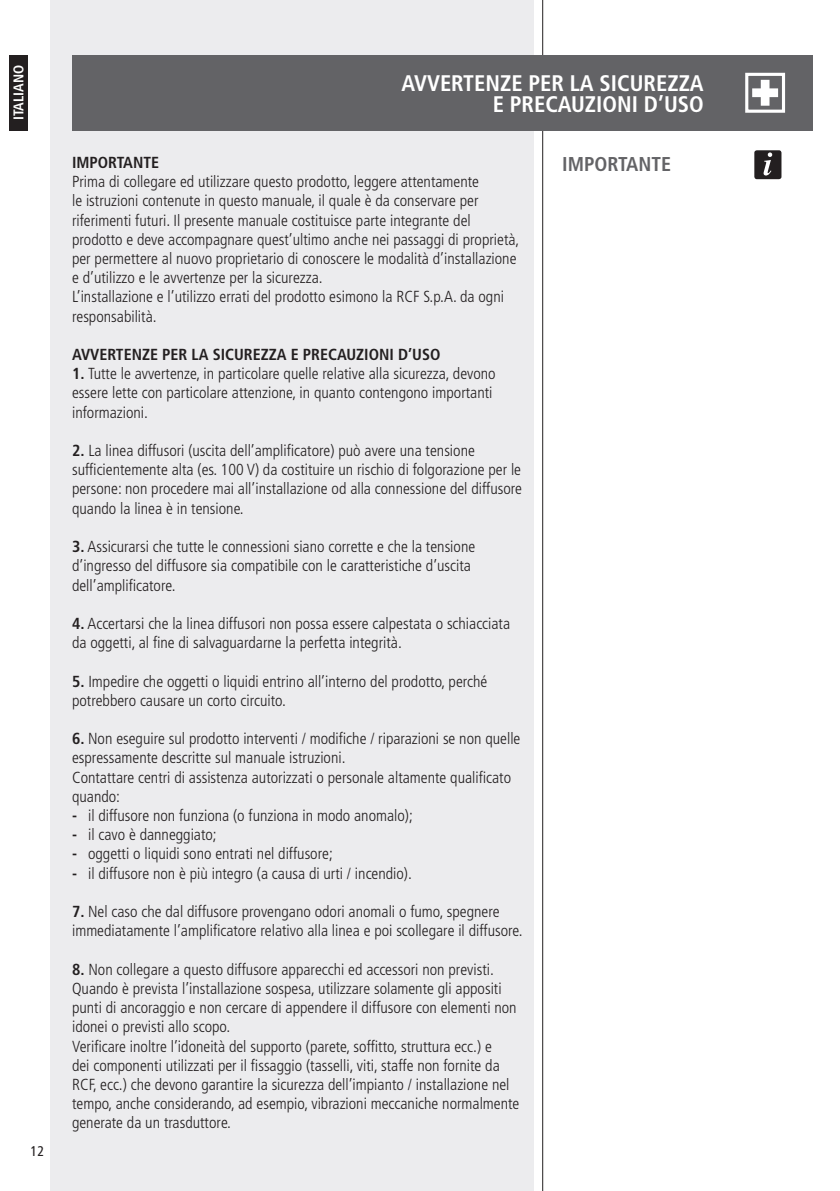
<style>
.page{position:relative;width:840px;height:1191px;background:#fff}
.page>*{position:absolute;margin:0;border:0;box-sizing:border-box;transform-origin:0 0}
.t1{font:700 condensed 22.6px/21.2px "Frutiger LT Std";color:#fff;text-align:right}
.t2{font:700 condensed 20px "Frutiger LT Std";color:#636366}
.t3{font:300 condensed 16px/19.2px "Frutiger LT Std";color:#231f20}
.t4{font:700 condensed 16px "Frutiger LT Std";color:#231f20}
.t5{font:700 condensed 14px "Frutiger LT Std";color:#fff}
.t6{font:condensed 14px "Frutiger LT Std";color:#231f20}
.s1{font-weight:700}
</style>
<div class="page">
<div style="left:51px;top:0;width:482px;height:1191px;background:#ececee"></div>
<hr style="left:542px;top:0;width:1px;height:1191px;background:#231f20">
<div style="left:9px;top:55px;width:18px;height:75px;background:#231f20"></div>
<div style="left:72px;top:55px;width:740px;height:75px;background:#636366"></div>
<div style="left:744px;top:73px;width:40px;height:40px;border:3px solid #fff"></div>
<svg style="left:752px;top:80px;width:25px;height:26px"></svg>
<div style="left:753px;top:150px;width:28px;height:29px;background:#231f20;border-radius:3px"></div>
<svg style="left:763px;top:152px;width:8px;height:23px"></svg>
<p class="t5" style="left:10px;top:120px;width:57px;rotate:-90deg">ITALIANO</p>
<h1 class="t1" style="left:401px;top:72px;width:304px">AVVERTENZE PER LA SICUREZZA<br>E PRECAUZIONI D’USO</h1>
<p class="t4" style="left:72px;top:153px;width:88px">IMPORTANTE</p>
<p class="t2" style="left:562px;top:152px;width:110px">IMPORTANTE</p>
<p class="t3" style="left:72px;top:172px;width:448px">Prima di collegare ed utilizzare questo prodotto, leggere attentamente<br>le istruzioni contenute in questo manuale, il quale è da conservare per riferimenti futuri. Il presente manuale costituisce parte integrante del prodotto e deve accompagnare quest’ultimo anche nei passaggi di proprietà, per permettere al nuovo proprietario di conoscere le modalità d’installazione e d’utilizzo e le avvertenze per la sicurezza.<br>L’installazione e l’utilizzo errati del prodotto esimono la RCF S.p.A. da ogni responsabilità.</p>
<p class="t4" style="left:72px;top:345px;width:370px">AVVERTENZE PER LA SICUREZZA E PRECAUZIONI D’USO</p>
<p class="t3" style="left:72px;top:364px;width:425px"><span class="s1">1.</span> Tutte le avvertenze, in particolare quelle relative alla sicurezza, devono essere lette con particolare attenzione, in quanto contengono importanti informazioni.</p>
<p class="t3" style="left:72px;top:441px;width:451px"><span class="s1">2.</span> La linea diffusori (uscita dell’amplificatore) può avere una tensione sufficientemente alta (es. 100 V) da costituire un rischio di folgorazione per le persone: non procedere mai all’installazione od alla connessione del diffusore quando la linea è in tensione.</p>
<p class="t3" style="left:72px;top:537px;width:404px"><span class="s1">3.</span> Assicurarsi che tutte le connessioni siano corrette e che la tensione d’ingresso del diffusore sia compatibile con le caratteristiche d’uscita dell’amplificatore.</p>
<p class="t3" style="left:72px;top:614px;width:439px"><span class="s1">4.</span> Accertarsi che la linea diffusori non possa essere calpestata o schiacciata da oggetti, al fine di salvaguardarne la perfetta integrità.</p>
<p class="t3" style="left:72px;top:671px;width:416px"><span class="s1">5.</span> Impedire che oggetti o liquidi entrino all’interno del prodotto, perché potrebbero causare un corto circuito.</p>
<p class="t3" style="left:72px;top:729px;width:449px"><span class="s1">6.</span> Non eseguire sul prodotto interventi / modifiche / riparazioni se non quelle espressamente descritte sul manuale istruzioni.<br>Contattare centri di assistenza autorizzati o personale altamente qualificato quando:</p>
<p class="t3" style="left:72px;top:806px;width:342px"><span class="s1">-</span> il diffusore non funziona (o funziona in modo anomalo);</p>
<p class="t3" style="left:72px;top:825px;width:146px"><span class="s1">-</span> il cavo è danneggiato;</p>
<p class="t3" style="left:72px;top:844px;width:262px"><span class="s1">-</span> oggetti o liquidi sono entrati nel diffusore;</p>
<p class="t3" style="left:72px;top:863px;width:341px"><span class="s1">-</span> il diffusore non è più integro (a causa di urti / incendio).</p>
<p class="t3" style="left:72px;top:902px;width:452px"><span class="s1">7.</span> Nel caso che dal diffusore provengano odori anomali o fumo, spegnere immediatamente l’amplificatore relativo alla linea e poi scollegare il diffusore.</p>
<p class="t3" style="left:72px;top:959px;width:448px"><span class="s1">8.</span> Non collegare a questo diffusore apparecchi ed accessori non previsti.<br>Quando è prevista l’installazione sospesa, utilizzare solamente gli appositi punti di ancoraggio e non cercare di appendere il diffusore con elementi non idonei o previsti allo scopo.<br>Verificare inoltre l’idoneità del supporto (parete, soffitto, struttura ecc.) e<br>dei componenti utilizzati per il fissaggio (tasselli, viti, staffe non fornite da RCF, ecc.) che devono garantire la sicurezza dell’impianto / installazione nel tempo, anche considerando, ad esempio, vibrazioni meccaniche normalmente generate da un trasduttore.</p>
<p class="t6" style="left:31px;top:1142px;width:15px">12</p>
</div>
